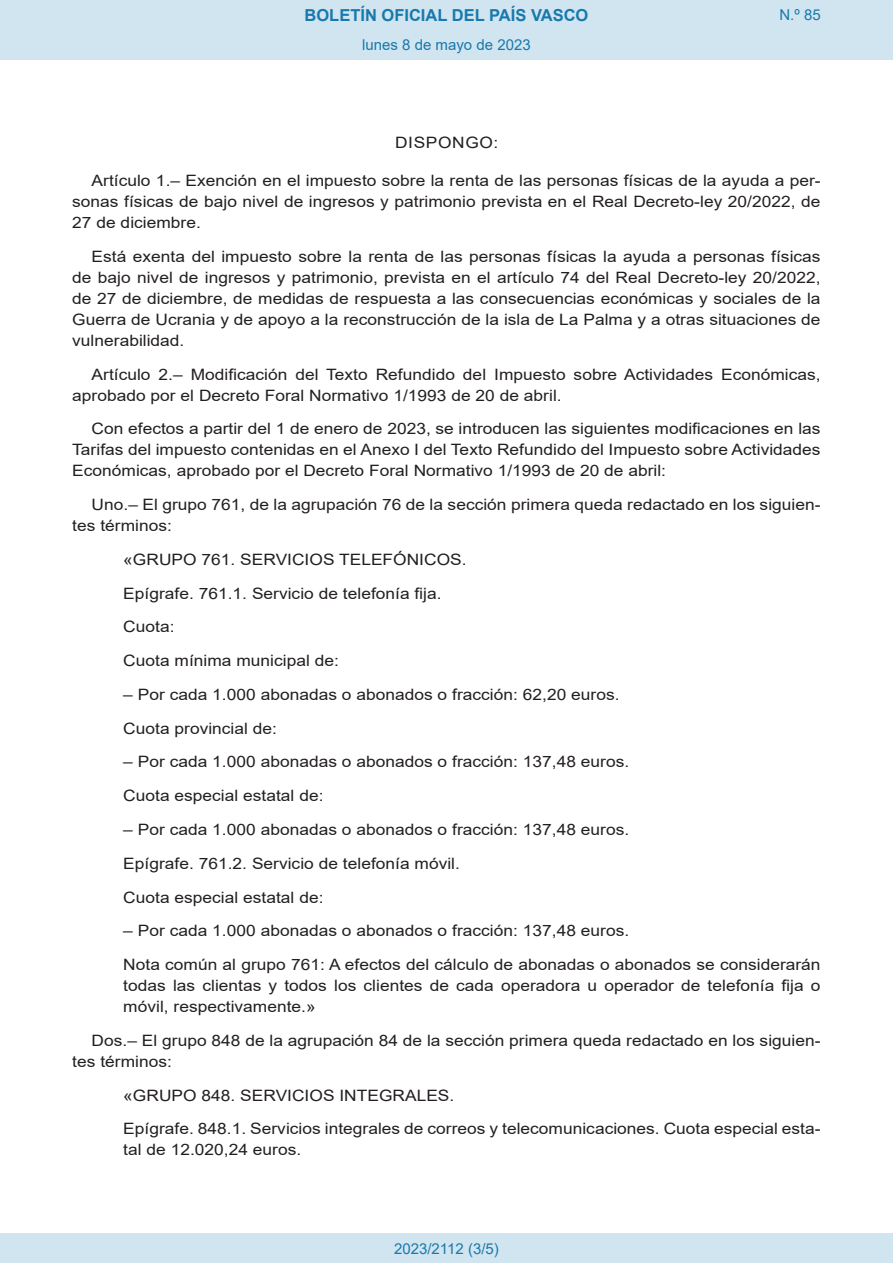
<style>
.page{position:relative;width:893px;height:1263px;background:#fff}
.page>*{position:absolute;margin:0;border:0;box-sizing:border-box;transform-origin:0 0}
.t1{font:700 16.5px "Arial";color:#1879ad}
.BOPVDetalle{font:15.6px/21px "Arial";color:#231f20;text-align:justify;scale:1.11 1}
.BOPVDetalle2{font:15.6px/21px "Arial";color:#231f20;text-align:justify;scale:1.11 1}
.BOPVClave{font:15.6px "Arial";letter-spacing:.035em;color:#231f20;scale:1.11 1}
.Paginacion_Centro{font:15px "Arial";color:#1879ad}
</style>
<div class="page">
<div style="left:0;top:0;width:893px;height:60px;background:#d0e5f0"></div>
<div style="left:0;top:1233px;width:893px;height:30px;background:#d0e5f0"></div>
<p class="t1" style="left:305px;top:3px;width:285px">BOLETÍN OFICIAL DEL PAÍS VASCO</p>
<p class="Paginacion_Centro" style="left:362px;top:35px;width:170px">lunes 8 de mayo de 2023</p>
<p class="Paginacion_Centro" style="left:779px;top:5px;width:43px">N.º 85</p>
<p class="BOPVClave" style="left:395px;top:132px;width:94px">DISPONGO:</p>
<p class="BOPVDetalle" style="left:72px;top:170px;width:676px;text-indent:19px">Artículo 1.– Exención en el impuesto sobre la renta de las personas físicas de la ayuda a per&shy;sonas físicas de bajo nivel de ingresos y patrimonio prevista en el Real Decreto-ley 20/2022, de 27 de diciembre.</p>
<p class="BOPVDetalle" style="left:72px;top:246px;width:676px;text-indent:19px">Está exenta del impuesto sobre la renta de las personas físicas la ayuda a personas físicas de bajo nivel de ingresos y patrimonio, prevista en el artículo 74 del Real Decreto-ley 20/2022, de 27 de diciembre, de medidas de respuesta a las consecuencias económicas y sociales de la Guerra de Ucrania y de apoyo a la reconstrucción de la isla de La Palma y a otras situaciones de vulnerabilidad.</p>
<p class="BOPVDetalle" style="left:72px;top:364px;width:676px;text-indent:19px">Artículo 2.– Modificación del Texto Refundido del Impuesto sobre Actividades Económicas, aprobado por el Decreto Foral Normativo 1/1993 de 20 de abril.</p>
<p class="BOPVDetalle" style="left:72px;top:418px;width:676px;text-indent:19px">Con efectos a partir del 1 de enero de 2023, se introducen las siguientes modificaciones en las Tarifas del impuesto contenidas en el Anexo I del Texto Refundido del Impuesto sobre Actividades Económicas, aprobado por el Decreto Foral Normativo 1/1993 de 20 de abril:</p>
<p class="BOPVDetalle" style="left:72px;top:494px;width:676px;text-indent:19px">Uno.– El grupo 761, de la agrupación 76 de la sección primera queda redactado en los siguien&shy;tes términos:</p>
<p class="BOPVDetalle2" style="left:123px;top:549px;width:311px">«GRUPO 761. SERVICIOS TELEFÓNICOS.</p>
<p class="BOPVDetalle2" style="left:123px;top:583px;width:288px">Epígrafe. 761.1. Servicio de telefonía fija.</p>
<p class="BOPVDetalle2" style="left:123px;top:616px;width:48px">Cuota:</p>
<p class="BOPVDetalle2" style="left:123px;top:650px;width:196px">Cuota mínima municipal de:</p>
<p class="BOPVDetalle2" style="left:123px;top:684px;width:448px">– Por cada 1.000 abonadas o abonados o fracción: 62,20 euros.</p>
<p class="BOPVDetalle2" style="left:123px;top:718px;width:140px">Cuota provincial de:</p>
<p class="BOPVDetalle2" style="left:123px;top:751px;width:457px">– Por cada 1.000 abonadas o abonados o fracción: 137,48 euros.</p>
<p class="BOPVDetalle2" style="left:123px;top:785px;width:182px">Cuota especial estatal de:</p>
<p class="BOPVDetalle2" style="left:123px;top:819px;width:457px">– Por cada 1.000 abonadas o abonados o fracción: 137,48 euros.</p>
<p class="BOPVDetalle2" style="left:123px;top:853px;width:305px">Epígrafe. 761.2. Servicio de telefonía móvil.</p>
<p class="BOPVDetalle2" style="left:123px;top:886px;width:182px">Cuota especial estatal de:</p>
<p class="BOPVDetalle2" style="left:123px;top:920px;width:457px">– Por cada 1.000 abonadas o abonados o fracción: 137,48 euros.</p>
<p class="BOPVDetalle2" style="left:123px;top:954px;width:630px">Nota común al grupo 761: A efectos del cálculo de abonadas o abonados se considerarán todas las clientas y todos los clientes de cada operadora u operador de telefonía fija o móvil, respectivamente.»</p>
<p class="BOPVDetalle" style="left:72px;top:1030px;width:676px;text-indent:19px">Dos.– El grupo 848 de la agrupación 84 de la sección primera queda redactado en los siguien&shy;tes términos:</p>
<p class="BOPVDetalle2" style="left:123px;top:1084px;width:300px">«GRUPO 848. SERVICIOS INTEGRALES.</p>
<p class="BOPVDetalle2" style="left:123px;top:1118px;width:630px">Epígrafe. 848.1. Servicios integrales de correos y telecomunicaciones. Cuota especial esta&shy;tal de 12.020,24 euros.</p>
<p class="Paginacion_Centro" style="left:394px;top:1238px;width:106px">2023/2112 (3/5)</p>
</div>
